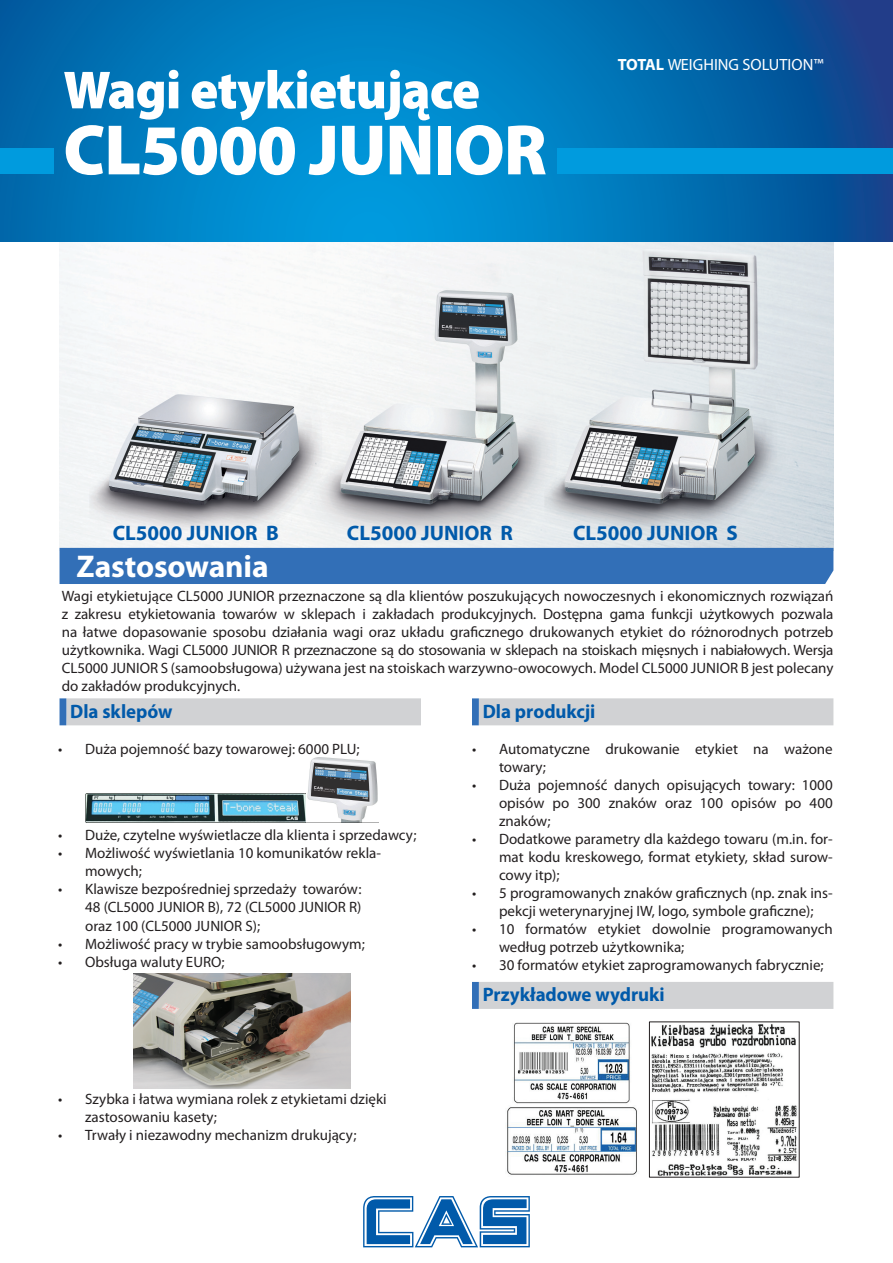
<style>
.page{position:relative;width:893px;height:1263px;background:#fff}
.page>*{position:absolute;margin:0;border:0;box-sizing:border-box;transform-origin:0 0}
.Titel_Produktname{font:900 72px "Myriad Pro";letter-spacing:-.015em;color:#fff}
.Titel_Produktname-2{font:900 54px "Myriad Pro";letter-spacing:-.015em;color:#fff}
.Rubrik{font:700 31.5px "Myriad Pro";letter-spacing:-.005em;color:#fff}
.t1{font:700 21px "Myriad Pro";color:#015aaa}
.Unterrubrik{font:700 19.5px "Myriad Pro";color:#015aaa}
.t2{font:16.5px "Myriad Pro";color:#fff}
.t3{font:16.35px "Myriad Pro";color:#fff}
.t4{font:15px/18px "Myriad Pro";color:#231f20}
.s1{font-weight:700}
</style>
<div class="page">
<img style="left:60px;top:242px;width:773px;height:306px">
<img style="left:651px;top:1024px;width:146px;height:151px">
<img style="left:85px;top:794px;width:221px;height:28px">
<img style="left:307px;top:757px;width:71px;height:65px">
<img style="left:133px;top:973px;width:217px;height:115px">
<svg style="left:363px;top:1196px;width:167px;height:51px"></svg>
<div style="left:66px;top:698px;width:355px;height:27px;background:#d1d2d4"></div>
<div style="left:479px;top:698px;width:354px;height:27px;background:#d1d2d4"></div>
<div style="left:479px;top:982px;width:354px;height:27px;background:#d1d2d4"></div>
<img style="left:507px;top:1107px;width:130px;height:68px">
<img style="left:513px;top:1022px;width:117px;height:82px">
<svg style="left:0;top:0;width:893px;height:241px;background:#0176b9"></svg>
<svg style="left:60px;top:698px;width:6px;height:27px"></svg>
<svg style="left:472px;top:698px;width:7px;height:27px"></svg>
<svg style="left:472px;top:982px;width:7px;height:27px"></svg>
<div style="left:60px;top:548px;width:773px;height:36px;background:#326fb7"></div>
<div style="left:0;top:148px;width:54px;height:26px;background:#009bde"></div>
<div style="left:557px;top:148px;width:336px;height:26px;background:#009bde"></div>
<p class="Titel_Produktname-2" style="left:63px;top:59px;width:418px">Wagi etykietujące</p>
<p class="Titel_Produktname" style="left:63px;top:109px;width:485px">CL5000 JUNIOR</p>
<p class="t2" style="left:616px;top:55px;width:210px"><span class="s1">TOTAL</span> WEIGHING SOLUTION™</p>
<p class="t3" style="left:618px;top:56px;width:207px"><span class="s1">TOTAL</span> WEIGHING SOLUTION™</p>
<p class="t1" style="left:113px;top:521px;width:168px">CL5000 JUNIOR B</p>
<p class="t1" style="left:347px;top:521px;width:167px">CL5000 JUNIOR R</p>
<p class="t1" style="left:573px;top:521px;width:166px">CL5000 JUNIOR S</p>
<p class="Rubrik" style="left:77px;top:548px;width:194px">Zastosowania</p>
<p class="t4" style="left:62px;top:587px;width:773px;text-align:justify">Wagi etykietujące CL5000 JUNIOR przeznaczone są dla klientów poszukujących nowoczesnych i ekonomicznych rozwiązań z zakresu etykietowania towarów w sklepach i zakładach produkcyjnych. Dostępna gama funkcji użytkowych pozwala na łatwe dopasowanie sposobu działania wagi oraz układu graficznego drukowanych etykiet do różnorodnych potrzeb użytkownika. Wagi CL5000 JUNIOR R przeznaczone są do stosowania w sklepach na stoiskach mięsnych i nabiałowych. Wersja CL5000 JUNIOR S (samoobsługowa) używana jest na stoiskach warzywno-owocowych. Model CL5000 JUNIOR B jest polecany do zakładów produkcyjnych.</p>
<p class="Unterrubrik" style="left:70px;top:700px;width:104px">Dla sklepów</p>
<p class="Unterrubrik" style="left:483px;top:700px;width:114px">Dla produkcji</p>
<p class="t4" style="left:58px;top:741px;width:303px">• Duża pojemność bazy towarowej: 6000 PLU;</p>
<p class="t4" style="left:58px;top:827px;width:360px">• Duże, czytelne wyświetlacze dla klienta i sprzedawcy;</p>
<p class="t4" style="left:85px;top:845px;width:297px;text-indent:-27px">• Możliwość wyświetlania 10 komunikatów rekla&shy;mowych;</p>
<p class="t4" style="left:85px;top:881px;width:278px;text-align:justify;text-indent:-27px">• Klawisze bezpośredniej sprzedaży towarów:<br>48 (CL5000 JUNIOR B), 72 (CL5000 JUNIOR R) oraz 100 (CL5000 JUNIOR S);</p>
<p class="t4" style="left:58px;top:935px;width:308px">• Możliwość pracy w trybie samoobsługowym;</p>
<p class="t4" style="left:58px;top:953px;width:168px">• Obsługa waluty EURO;</p>
<p class="t4" style="left:85px;top:1090px;width:303px;text-indent:-27px">• Szybka i łatwa wymiana rolek z etykietami dzięki zastosowaniu kasety;</p>
<p class="t4" style="left:58px;top:1126px;width:300px">• Trwały i niezawodny mechanizm drukujący;</p>
<p class="t4" style="left:499px;top:741px;width:335px;text-indent:-27px">• Automatyczne drukowanie etykiet na ważone towary;</p>
<p class="t4" style="left:499px;top:777px;width:335px;text-align:justify;text-indent:-27px">• Duża pojemność danych opisujących towary: 1000 opisów po 300 znaków oraz 100 opisów po 400 znaków;</p>
<p class="t4" style="left:499px;top:831px;width:335px;text-align:justify;text-indent:-27px">• Dodatkowe parametry dla każdego towaru (m.in. for&shy;mat kodu kreskowego, format etykiety, skład surow&shy;cowy itp);</p>
<p class="t4" style="left:472px;top:885px;width:362px;text-align:center">• 5 programowanych znaków graficznych (np. znak ins&shy;pekcji weterynaryjnej IW, logo, symbole graficzne);</p>
<p class="t4" style="left:499px;top:921px;width:335px;text-indent:-27px">• 10 formatów etykiet dowolnie programowanych według potrzeb użytkownika;</p>
<p class="t4" style="left:472px;top:957px;width:353px">• 30 formatów etykiet zaprogramowanych fabrycznie;</p>
<p class="Unterrubrik" style="left:483px;top:984px;width:184px">Przykładowe wydruki</p>
</div>
